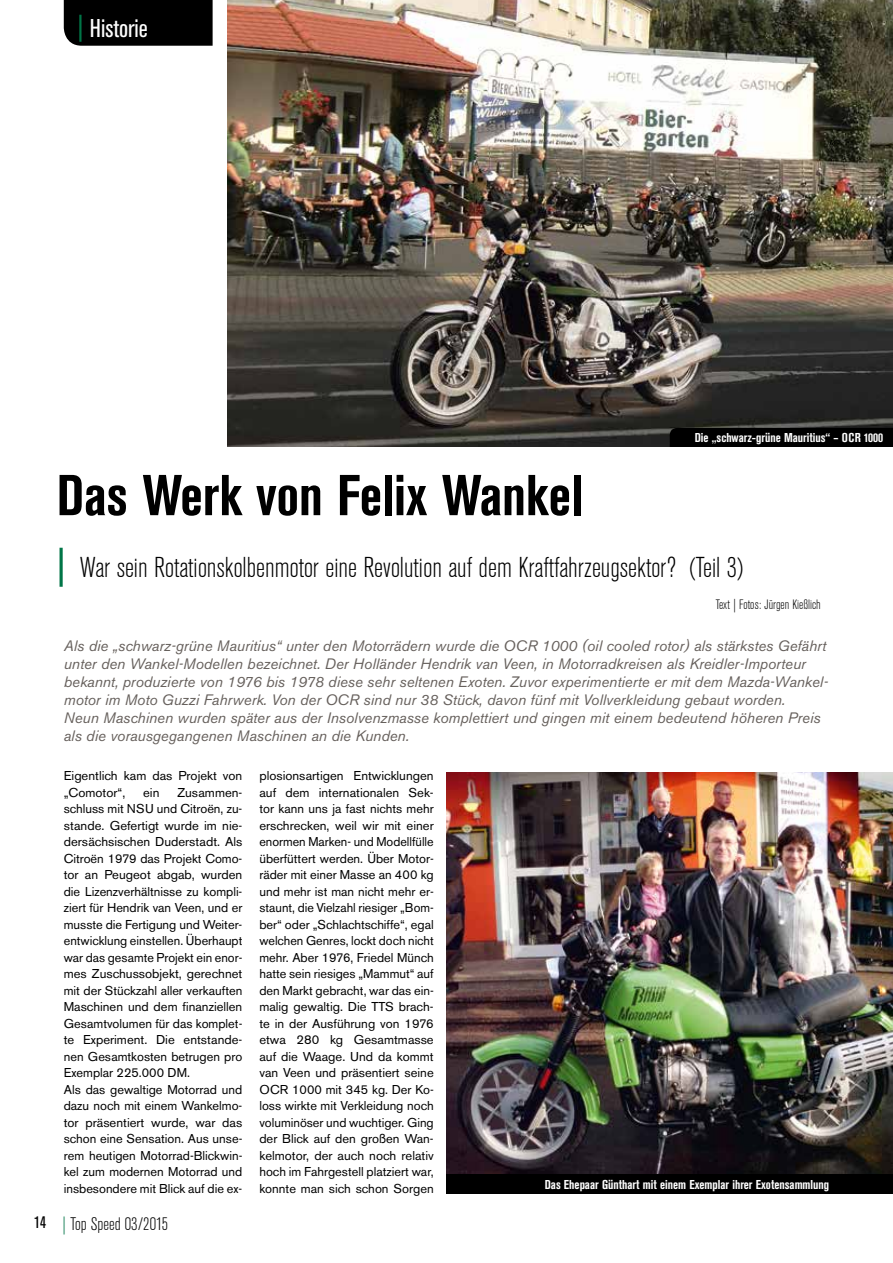
<style>
.page{position:relative;width:893px;height:1263px;background:#fff}
.page>*{position:absolute;margin:0;border:0;box-sizing:border-box;transform-origin:0 0}
.t1{font:700 condensed 57px "Akzidenz Grotesk BE";color:#000}
.t2{font:300 condensed 28.5px "Akzidenz Grotesk BE";color:#000}
.t3{font:condensed 25.5px "Akzidenz Grotesk BE";color:#fff}
.t4{font:300 condensed 18px "Akzidenz Grotesk BE";color:#000}
.t5{font:italic 15px/18px "Akzidenz Grotesk BE";color:#66605c}
.t6{font:300 condensed 13.5px "Akzidenz Grotesk BE";color:#000}
.t7{font:12.75px/16.5px "Akzidenz Grotesk BE";color:#000}
.t8{font:700 condensed 12.75px "Akzidenz Grotesk BE";color:#fff}
.s1{font-size:27px;color:#007547}
.s2{font-weight:700;font-size:39px;color:#007547}
.s3{font-weight:400;font-size:16.5px}
.s4{color:#007547}
</style>
<div class="page">
<img style="left:228px;top:0;width:665px;height:447px">
<div style="left:64px;top:0;width:149px;height:46px;background:#000"></div>
<img style="left:446px;top:772px;width:447px;height:403px">
<div style="left:446px;top:1175px;width:447px;height:19px;background:#000"></div>
<div style="left:670px;top:428px;width:223px;height:19px;background:#000"></div>
<h3 class="t3" style="left:78px;top:14px;width:72px"><span class="s1">|</span> Historie</h3>
<p class="t8" style="left:695px;top:430px;width:190px">Die „schwarz-grüne Mauritius“ – OCR 1000</p>
<h1 class="t1" style="left:57px;top:463px;width:528px">Das Werk von Felix Wankel</h1>
<h2 class="t2" style="left:57px;top:552px;width:688px"><span class="s2">|</span> War sein Rotationskolbenmotor eine Revolution auf dem Kraftfahrzeugsektor? (Teil 3)</h2>
<p class="t6" style="left:716px;top:597px;width:107px">Text | Fotos: Jürgen Kießlich</p>
<p class="t5" style="left:64px;top:637px;width:766px">Als die „schwarz-grüne Mauritius“ unter den Motorrädern wurde die OCR 1000 (oil cooled rotor) als stärkstes Gefährt unter den Wankel-Modellen bezeichnet. Der Holländer Hendrik van Veen, in Motorradkreisen als Kreidler-Importeur bekannt, produzierte von 1976 bis 1978 diese sehr seltenen Exoten. Zuvor experimentierte er mit dem Mazda-Wankel&shy;motor im Moto Guzzi Fahrwerk. Von der OCR sind nur 38 Stück, davon fünf mit Vollverkleidung gebaut worden.<br>Neun Maschinen wurden später aus der Insolvenzmasse komplettiert und gingen mit einem bedeutend höheren Preis als die vorausgegangenen Maschinen an die Kunden.</p>
<p class="t7" style="left:64px;top:767px;width:180px">Eigentlich kam das Projekt von „Comotor“,</p>
<p class="t7" style="left:64px;top:784px;width:180px;text-indent:114px">Zusammen&shy;schluss mit NSU und Citroën, zu&shy;stande. Gefertigt wurde im nie&shy;dersächsischen Duderstadt. Als<br>Citroën 1979 das Projekt Como&shy;tor an Peugeot abgab, wurden die Lizenzverhältnisse zu kompli&shy;ziert für Hendrik van Veen, und er musste die Fertigung und Weiter&shy;entwicklung einstellen. Überhaupt war das gesamte Projekt ein enor&shy;mes Zuschussobjekt, gerechnet mit der Stückzahl aller verkauften<br>Maschinen und dem finanziellen<br>Gesamtvolumen für das komplet&shy;te Experiment. Die entstande&shy;nen Gesamtkosten betrugen pro<br>Exemplar 225.000 DM.<br>Als das gewaltige Motorrad und dazu noch mit einem Wankelmo&shy;tor präsentiert wurde, war das schon eine Sensation. Aus unse&shy;rem heutigen Motorrad-Blickwin&shy;kel zum modernen Motorrad und insbesondere mit Blick auf die ex-</p>
<p class="t7" style="left:143px;top:784px;width:18px">ein</p>
<h3 class="t4" style="left:34px;top:1214px;width:136px"><span class="s3">14</span> <span class="s4">|</span> Top Speed 03/2015</h3>
<p class="t7" style="left:259px;top:767px;width:176px;text-align:justify">plosionsartigen Entwicklungen auf dem internationalen Sek&shy;tor kann uns ja fast nichts mehr erschrecken, weil wir mit einer enormen Marken- und Modellfülle überfüttert werden. Über Motor&shy;räder mit einer Masse an 400 kg und mehr ist man nicht mehr er&shy;staunt, die Vielzahl riesiger „Bom&shy;ber“ oder „Schlachtschiffe“, egal welchen Genres, lockt doch nicht mehr. Aber 1976, Friedel Münch hatte sein riesiges „Mammut“ auf den Markt gebracht, war das ein&shy;malig gewaltig. Die TTS brach&shy;te in der Ausführung von 1976 etwa 280 kg Gesamtmasse auf die Waage. Und da kommt van Veen und präsentiert seine OCR 1000 mit 345 kg. Der Ko&shy;loss wirkte mit Verkleidung noch voluminöser und wuchtiger. Ging der Blick auf den großen Wan&shy;kelmotor, der auch noch relativ hoch im Fahrgestell platziert war, konnte man sich schon Sorgen</p>
<p class="t8" style="left:545px;top:1177px;width:286px">Das Ehepaar Günthart mit einem Exemplar ihrer Exotensammlung</p>
</div>
